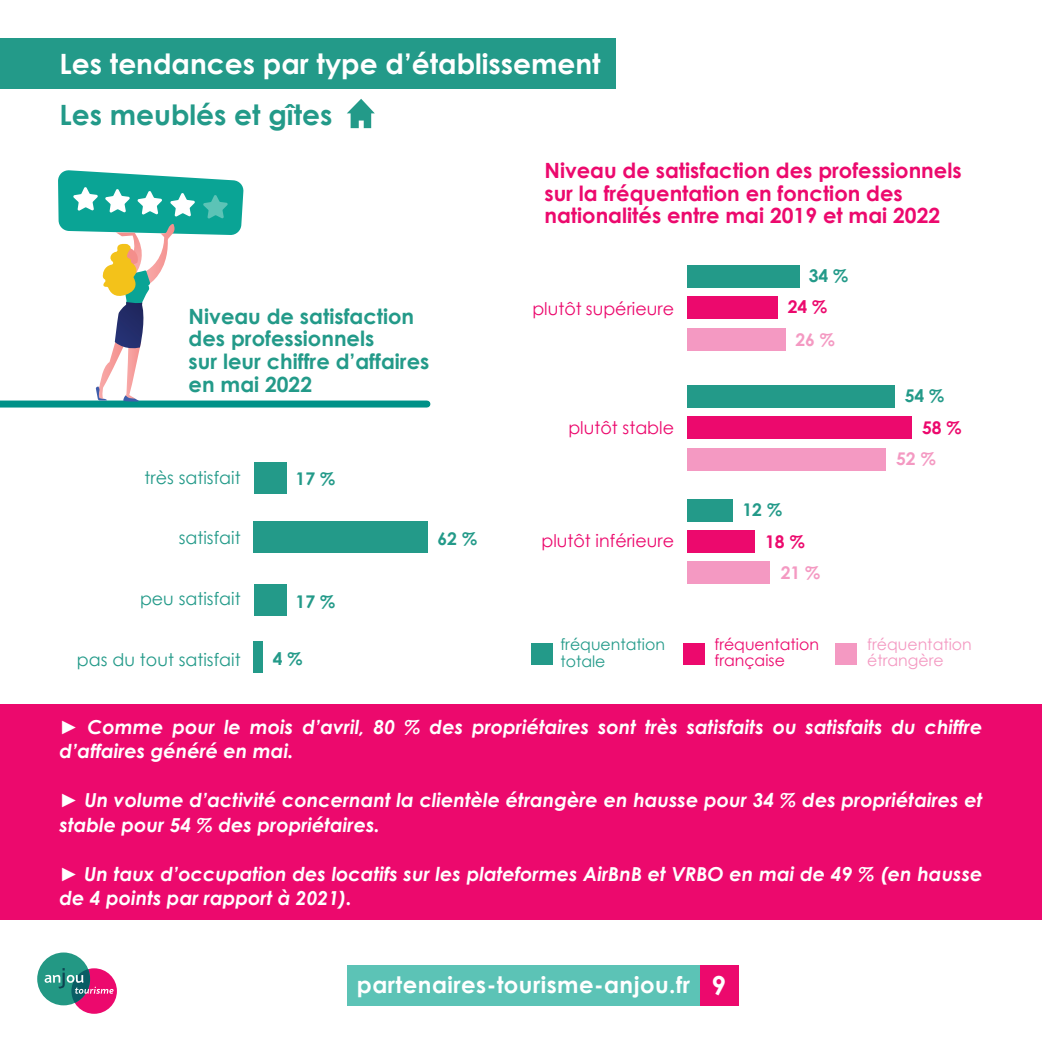
<style>
.page{position:relative;width:1042px;height:1042px;background:#fff}
.page>*{position:absolute;margin:0;border:0;box-sizing:border-box;transform-origin:0 0}
.t1{font:700 28px "Century Gothic";color:#fff}
.t2{font:700 28px "Century Gothic";color:#239a89}
.t3{font:700 22.75px "Century Gothic";letter-spacing:.02em;color:#fff}
.t4{font:700 21px/22.8px "Century Gothic";color:#ec096d}
.t5{font:700 21px/22.8px "Century Gothic";color:#239a89}
.t6{font:italic 700 19.25px/24.5px "Century Gothic";color:#fff}
.t7{font:17.5px "Century Gothic";color:#239a89}
.t8{font:17.5px "Century Gothic";color:#ec096d}
.t9{font:700 17.5px "Century Gothic";color:#239a89}
.t10{font:700 17.5px "Century Gothic";color:#f499c2}
.t11{font:700 17.5px "Century Gothic";color:#ec096d}
.t12{font:15.75px/15.8px "Century Gothic";color:#ec096d}
.t13{font:15.75px/15.8px "Century Gothic";color:#f499c2}
.t14{font:15.75px/17.5px "Century Gothic";color:#239a89}
.s1{font-weight:400;font-style:normal}
.s2{font-size:26.25px}
</style>
<div class="page">
<div style="left:700px;top:965px;width:39px;height:41px;background:#ec096d"></div>
<div style="left:347px;top:965px;width:353px;height:41px;background:#5cc3b6"></div>
<div style="left:71px;top:968px;width:46px;height:46px;background:#ec096d;border-radius:50%"></div>
<div style="left:37px;top:952px;width:53px;height:53px;background:#239884;border-radius:50%"></div>
<svg style="left:45px;top:968px;width:69px;height:35px"></svg>
<svg style="left:347px;top:99px;width:28px;height:29px"></svg>
<div style="left:0;top:38px;width:615px;height:51px;background:#239a89"></div>
<div style="left:683px;top:643px;width:22px;height:22px;background:#ec096d"></div>
<div style="left:531px;top:643px;width:22px;height:22px;background:#239a89"></div>
<div style="left:835px;top:643px;width:22px;height:22px;background:#f499c2"></div>
<div style="left:687px;top:499px;width:46px;height:22px;background:#239a89"></div>
<div style="left:687px;top:385px;width:208px;height:23px;background:#239a89"></div>
<div style="left:687px;top:265px;width:113px;height:23px;background:#239a89"></div>
<div style="left:687px;top:530px;width:68px;height:23px;background:#ec096d"></div>
<div style="left:687px;top:416px;width:225px;height:23px;background:#ec096d"></div>
<div style="left:687px;top:296px;width:91px;height:23px;background:#ec096d"></div>
<div style="left:687px;top:561px;width:83px;height:23px;background:#f499c2"></div>
<div style="left:687px;top:448px;width:198px;height:22px;background:#f499c2"></div>
<div style="left:687px;top:328px;width:99px;height:22px;background:#f499c2"></div>
<div style="left:254px;top:462px;width:32px;height:31px;background:#239a89"></div>
<div style="left:254px;top:522px;width:173px;height:31px;background:#239a89"></div>
<div style="left:254px;top:642px;width:9px;height:31px;background:#239a89"></div>
<div style="left:254px;top:584px;width:32px;height:32px;background:#239a89"></div>
<div style="left:0;top:704px;width:1042px;height:216px;background:#ec096d"></div>
<div style="left:0;top:400px;width:427px;height:7px;background:#009188"></div>
<svg style="left:58px;top:170px;width:186px;height:231px"></svg>
<h1 class="t1" style="left:60px;top:43px;width:542px">Les tendances par type d’établissement</h1>
<h1 class="t2" style="left:60px;top:94px;width:274px">Les meublés et gîtes</h1>
<p class="t5" style="left:189px;top:304px;width:242px">Niveau de satisfaction des professionnels<br>sur leur chiffre d’affaires en mai 2022</p>
<p class="t7" style="left:145px;top:465px;width:98px">très satisfait</p>
<p class="t9" style="left:296px;top:465px;width:41px">17 %</p>
<p class="t7" style="left:179px;top:526px;width:63px">satisfait</p>
<p class="t9" style="left:437px;top:525px;width:41px">62 %</p>
<p class="t7" style="left:140px;top:587px;width:102px">peu satisfait</p>
<p class="t9" style="left:296px;top:588px;width:41px">17 %</p>
<p class="t7" style="left:77px;top:647px;width:165px">pas du tout satisfait</p>
<p class="t9" style="left:273px;top:646px;width:31px">4 %</p>
<p class="t4" style="left:544px;top:158px;width:419px">Niveau de satisfaction des professionnels sur la fréquentation en fonction des nationalités entre mai 2019 et mai 2022</p>
<p class="t9" style="left:808px;top:262px;width:41px">34 %</p>
<p class="t8" style="left:532px;top:296px;width:143px">plutôt supérieure</p>
<p class="t11" style="left:788px;top:294px;width:41px">24 %</p>
<p class="t10" style="left:795px;top:326px;width:41px">26 %</p>
<p class="t9" style="left:905px;top:382px;width:41px">54 %</p>
<p class="t8" style="left:568px;top:416px;width:107px">plutôt stable</p>
<p class="t11" style="left:922px;top:414px;width:41px">58 %</p>
<p class="t10" style="left:896px;top:445px;width:41px">52 %</p>
<p class="t9" style="left:742px;top:496px;width:41px">12 %</p>
<p class="t8" style="left:541px;top:529px;width:134px">plutôt inférieure</p>
<p class="t11" style="left:765px;top:528px;width:41px">18 %</p>
<p class="t10" style="left:781px;top:559px;width:41px">21 %</p>
<p class="t14" style="left:560px;top:635px;width:106px">fréquentation totale</p>
<p class="t13" style="left:867px;top:636px;width:106px">fréquentation étrangère</p>
<p class="t12" style="left:714px;top:636px;width:106px">fréquentation française</p>
<p class="t6" style="left:60px;top:714px;width:924px"><span class="s1">►</span> Comme pour le mois d’avril, 80 % des propriétaires sont très satisfaits ou satisfaits du chiffre d’affaires généré en mai.</p>
<p class="t6" style="left:60px;top:787px;width:924px"><span class="s1">►</span> Un volume d’activité concernant la clientèle étrangère en hausse pour 34 % des propriétaires et stable pour 54 % des propriétaires.</p>
<p class="t6" style="left:60px;top:861px;width:924px"><span class="s1">►</span> Un taux d’occupation des locatifs sur les plateformes AirBnB et VRBO en mai de 49 % (en hausse de 4 points par rapport à 2021).</p>
<p class="t3" style="left:357px;top:967px;width:371px">partenaires-tourisme-anjou.fr <span class="s2">9</span></p>
</div>
